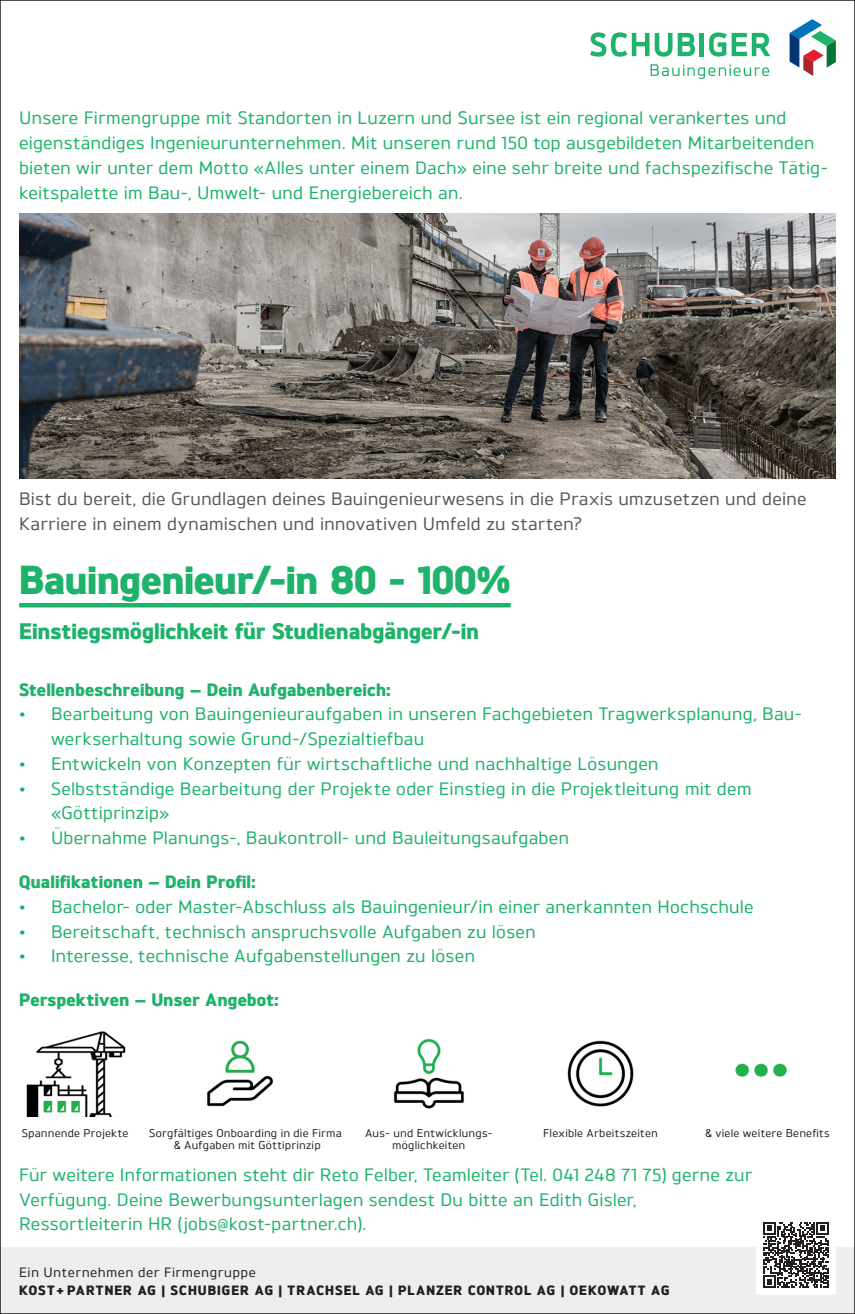
<style>
.page{position:relative;width:855px;height:1314px;background:#fff}
.page>*{position:absolute;margin:0;border:0;box-sizing:border-box;transform-origin:0 0}
.Stellentitel{font:800 40.5px "Brokman";letter-spacing:-.01em;color:#1eb26a}
.Untertitel{font:800 22.5px "Brokman";color:#1eb26a}
.Body{font:500 18px/24.8px "Brokman";letter-spacing:.01em;color:#1eb26a}
.Bilduntertitel{font:500 18px/24.8px "Brokman";letter-spacing:.01em;color:#57585a}
.Untertitel-2{font:800 18px "Brokman";letter-spacing:.01em;color:#1eb26a}
.t1{font:800 13.5px "Brokman";letter-spacing:.075em;color:#231f20}
.t2{font:500 13.5px "Brokman";letter-spacing:.04em;color:#231f20}
.Perspektiven_Icons{font:500 11.25px "Brokman";letter-spacing:.02em;color:#231f20}
</style>
<div class="page">
<hr style="left:19px;top:603px;width:491px;height:4px;background:#1eb26a">
<div style="left:0;top:1247px;width:855px;height:67px;background:#eeeeef"></div>
<div style="left:756px;top:1215px;width:80px;height:80px;background:#fff"></div>
<svg style="left:763px;top:1222px;width:65px;height:66px"></svg>
<svg style="left:650px;top:64px;width:119px;height:15px"></svg>
<svg style="left:789px;top:19px;width:47px;height:57px"></svg>
<svg style="left:590px;top:32px;width:105px;height:25px"></svg>
<div style="left:699px;top:33px;width:5px;height:23px;background:#1eb26a"></div>
<svg style="left:709px;top:32px;width:61px;height:25px"></svg>
<img style="left:567px;top:1040px;width:67px;height:67px">
<img style="left:393px;top:1038px;width:71px;height:71px">
<img style="left:207px;top:1040px;width:67px;height:67px">
<img style="left:26px;top:1031px;width:100px;height:86px">
<img style="left:735px;top:1063px;width:52px;height:14px">
<img style="left:19px;top:214px;width:817px;height:264px">
<p class="Body" style="left:19px;top:105px;width:810px">Unsere Firmengruppe mit Standorten in Luzern und Sursee ist ein regional verankertes und eigenständiges Ingenieurunternehmen. Mit unseren rund 150 top ausgebildeten Mitarbeitenden bieten wir unter dem Motto «Alles unter einem Dach» eine sehr breite und fachspezifische Tätig&shy;keitspalette im Bau-, Umwelt- und Energiebereich an.</p>
<p class="Bilduntertitel" style="left:19px;top:486px;width:789px">Bist du bereit, die Grundlagen deines Bauingenieurwesens in die Praxis umzusetzen und deine<br>Karriere in einem dynamischen und innovativen Umfeld zu starten?</p>
<p class="Stellentitel" style="left:19px;top:551px;width:493px">Bauingenieur/-in 80 - 100%</p>
<p class="Untertitel" style="left:19px;top:615px;width:461px">Einstiegsmöglichkeit für Studienabgänger/-in</p>
<p class="Untertitel-2" style="left:19px;top:676px;width:373px">Stellenbeschreibung — Dein Aufgabenbereich:</p>
<p class="Body" style="left:51px;top:701px;width:752px;text-indent:-32px">• Bearbeitung von Bauingenieuraufgaben in unseren Fachgebieten Tragwerksplanung, Bau&shy;werkserhaltung sowie Grund-/Spezialtiefbau</p>
<p class="Body" style="left:19px;top:750px;width:641px">• Entwickeln von Konzepten für wirtschaftliche und nachhaltige Lösungen</p>
<p class="Body" style="left:51px;top:775px;width:702px;text-indent:-32px">• Selbstständige Bearbeitung der Projekte oder Einstieg in die Projektleitung mit dem «Göttiprinzip»</p>
<p class="Body" style="left:19px;top:825px;width:551px">• Übernahme Planungs-, Baukontroll- und Bauleitungsaufgaben</p>
<p class="Untertitel-2" style="left:19px;top:869px;width:238px">Qualifikationen — Dein Profil:</p>
<p class="Body" style="left:19px;top:893px;width:736px">• Bachelor- oder Master-Abschluss als Bauingenieur/in einer anerkannten Hochschule</p>
<p class="Body" style="left:19px;top:918px;width:518px">• Bereitschaft, technisch anspruchsvolle Aufgaben zu lösen</p>
<p class="Body" style="left:19px;top:943px;width:457px">• Interesse, technische Aufgabenstellungen zu lösen</p>
<p class="Untertitel-2" style="left:19px;top:987px;width:261px">Perspektiven — Unser Angebot:</p>
<p class="Perspektiven_Icons" style="left:149px;top:1125px;width:194px">Sorgfältiges Onboarding in die Firma</p>
<p class="Perspektiven_Icons" style="left:174px;top:1138px;width:148px">&amp; Aufgaben mit Göttiprinzip</p>
<p class="Perspektiven_Icons" style="left:22px;top:1126px;width:108px">Spannende Projekte</p>
<p class="Perspektiven_Icons" style="left:705px;top:1125px;width:126px">&amp; viele weitere Benefits</p>
<p class="Perspektiven_Icons" style="left:365px;top:1125px;width:129px">Aus- und Entwicklungs-</p>
<p class="Perspektiven_Icons" style="left:543px;top:1125px;width:116px">Flexible Arbeitszeiten</p>
<p class="Perspektiven_Icons" style="left:392px;top:1138px;width:74px">möglichkeiten</p>
<p class="Body" style="left:19px;top:1161px;width:734px">Für weitere Informationen steht dir Reto Felber, Teamleiter (Tel. 041 248 71 75) gerne zur<br>Verfügung. Deine Bewerbungsunterlagen sendest Du bitte an Edith Gisler,<br>Ressortleiterin HR (jobs@kost-partner.ch).</p>
<p class="t2" style="left:19px;top:1263px;width:238px">Ein Unternehmen der Firmengruppe</p>
<p class="t1" style="left:19px;top:1280px;width:652px">KOST+ PARTNER AG | SCHUBIGER AG | TRACHSEL AG | PLANZER CONTROL AG | OEKOWATT AG</p>
</div>
